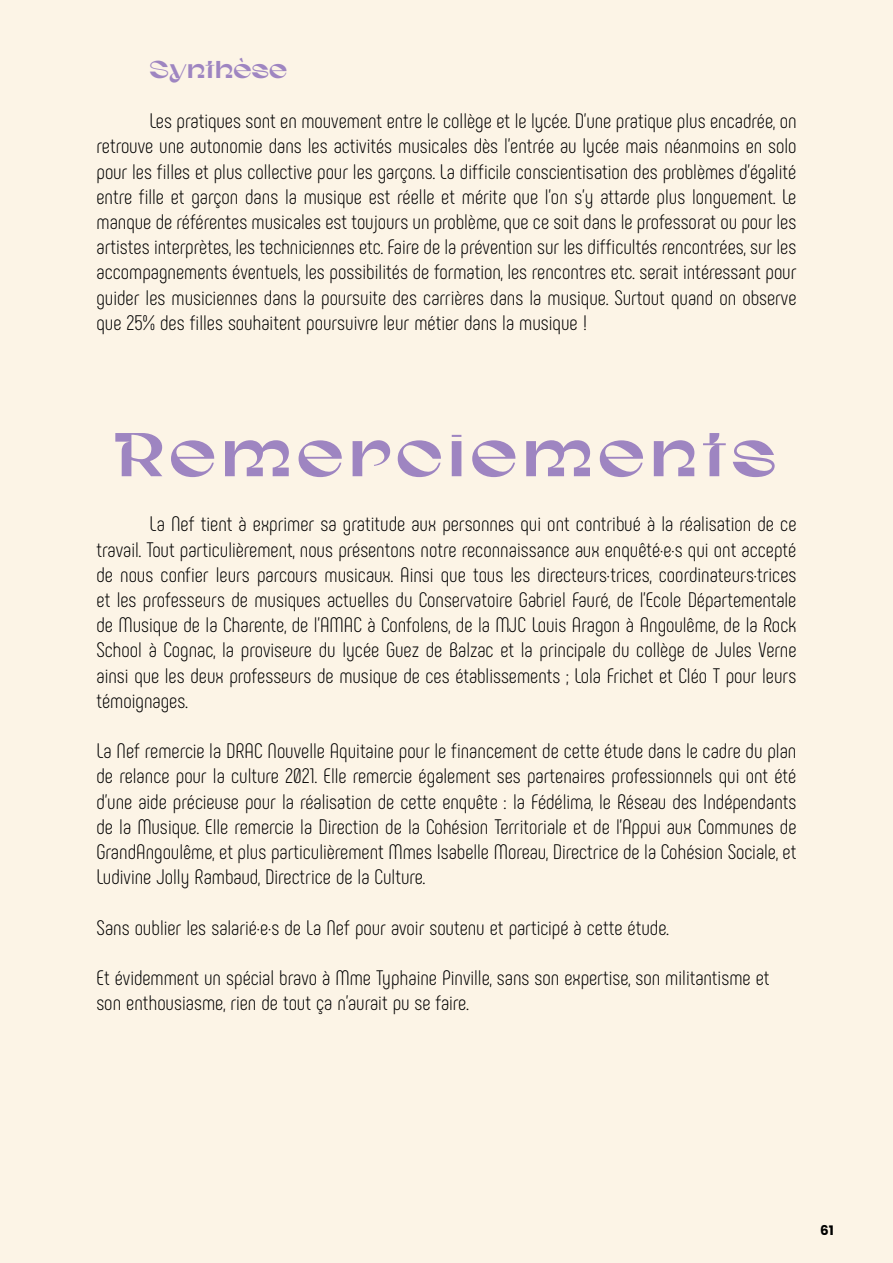
<style>
.page{position:relative;width:893px;height:1263px;background:#fcf4e6}
.page>*{position:absolute;margin:0;border:0;box-sizing:border-box;transform-origin:0 0}
.t1{font:54px "Gunter";letter-spacing:.09em;color:#9e85c1}
.t2{font:300 21px/25.2px "Phenomena";color:#000;text-align:justify}
.t3{font:21px "Gunter";color:#9e85c1}
.t4{font:700 13.5px "Poppins";color:#000}
</style>
<div class="page">
<p class="t3" style="left:150px;top:54px;width:139px">Synthèse</p>
<p class="t2" style="left:97px;top:108px;width:701px;text-indent:53px">Les pratiques sont en mouvement entre le collège et le lycée. D’une pratique plus encadrée, on retrouve une autonomie dans les activités musicales dès l’entrée au lycée mais néanmoins en solo pour les filles et plus collective pour les garçons. La difficile conscientisation des problèmes d’égalité entre fille et garçon dans la musique est réelle et mérite que l’on s’y attarde plus longuement. Le manque de référentes musicales est toujours un problème, que ce soit dans le professorat ou pour les artistes interprètes, les techniciennes etc. Faire de la prévention sur les difficultés rencontrées, sur les accompagnements éventuels, les possibilités de formation, les rencontres etc. serait intéressant pour guider les musiciennes dans la poursuite des carrières dans la musique. Surtout quand on observe que 25% des filles souhaitent poursuivre leur métier dans la musique !</p>
<h1 class="t1" style="left:117px;top:416px;width:661px">Remerciements</h1>
<p class="t2" style="left:97px;top:511px;width:701px;text-indent:53px">La Nef tient à exprimer sa gratitude aux personnes qui ont contribué à la réalisation de ce travail. Tout particulièrement, nous présentons notre reconnaissance aux enquêté·e·s qui ont accepté de nous confier leurs parcours musicaux. Ainsi que tous les directeurs·trices, coordinateurs·trices et les professeurs de musiques actuelles du Conservatoire Gabriel Fauré, de l’Ecole Départementale de Musique de la Charente, de l’AMAC à Confolens, de la MJC Louis Aragon à Angoulême, de la Rock School à Cognac, la proviseure du lycée Guez de Balzac et la principale du collège de Jules Verne ainsi que les deux professeurs de musique de ces établissements ; Lola Frichet et Cléo T pour leurs témoignages.</p>
<p class="t2" style="left:97px;top:738px;width:701px">La Nef remercie la DRAC Nouvelle Aquitaine pour le financement de cette étude dans le cadre du plan de relance pour la culture 2021. Elle remercie également ses partenaires professionnels qui ont été d’une aide précieuse pour la réalisation de cette enquête : la Fédélima, le Réseau des Indépendants de la Musique. Elle remercie la Direction de la Cohésion Territoriale et de l’Appui aux Communes de GrandAngoulême, et plus particulièrement Mmes Isabelle Moreau, Directrice de la Cohésion Sociale, et Ludivine Jolly Rambaud, Directrice de la Culture.</p>
<p class="t2" style="left:97px;top:915px;width:574px">Sans oublier les salarié·e·s de La Nef pour avoir soutenu et participé à cette étude.</p>
<p class="t2" style="left:97px;top:965px;width:675px">Et évidemment un spécial bravo à Mme Typhaine Pinville, sans son expertise, son militantisme et son enthousiasme, rien de tout ça n’aurait pu se faire.</p>
<p class="t4" style="left:820px;top:1222px;width:15px">61</p>
</div>
